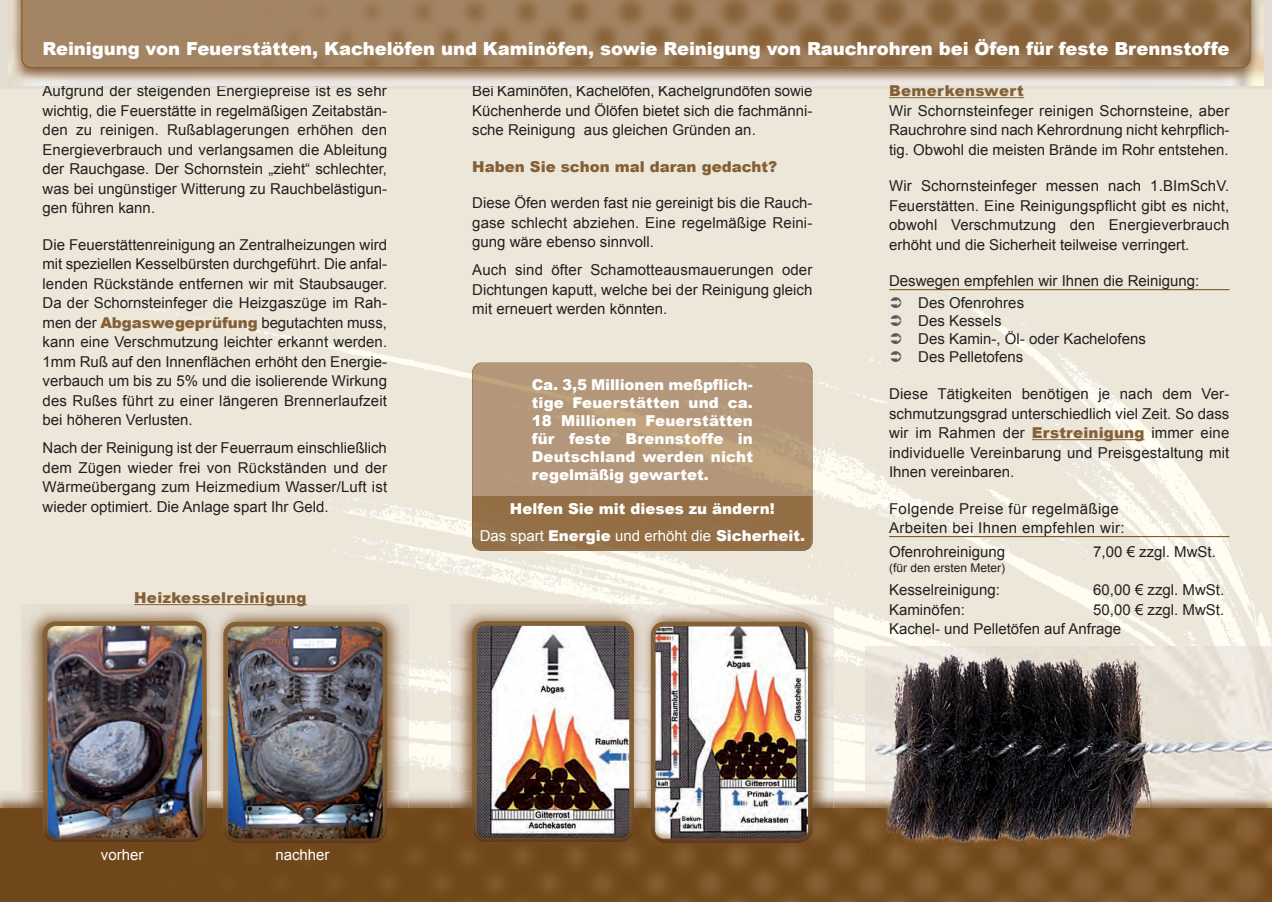
<style>
.page{position:relative;width:1272px;height:902px;background:#fff}
.page>*{position:absolute;margin:0;border:0;box-sizing:border-box;transform-origin:0 0}
.t1{font:900 18px "Arial";letter-spacing:-.005em;color:#fff}
.t2{font:15px/19.5px "Arial";color:#231f20;text-align:justify}
.t3{font:900 15px/18px "Arial";color:#fff;text-align:center}
.t4{font:15px/19.5px "Arial";letter-spacing:.025em;color:#231f20}
.t5{font:900 15px "Arial";color:#856036}
.t6{font:900 15px "Arial";letter-spacing:.025em;color:#856036}
.t7{font:15px "Arial";color:#fff}
.t8{font:12px "Arial";color:#231f20}
.s1{font-weight:900;color:#856036}
.s2{font-weight:400}
</style>
<div class="page">
<img style="left:0;top:88px;width:1271px;height:720px">
<img style="left:9px;top:0;width:1254px;height:85px">
<img style="left:23px;top:0;width:1226px;height:67px">
<img style="left:451px;top:604px;width:382px;height:187px">
<img style="left:472px;top:621px;width:162px;height:170px">
<img style="left:638px;top:604px;width:8px;height:187px">
<img style="left:650px;top:621px;width:162px;height:170px">
<img style="left:21px;top:603px;width:387px;height:205px">
<img style="left:43px;top:620px;width:164px;height:171px">
<img style="left:210px;top:605px;width:10px;height:186px">
<img style="left:223px;top:621px;width:164px;height:170px">
<img style="left:451px;top:791px;width:382px;height:17px">
<img style="left:472px;top:791px;width:162px;height:17px">
<img style="left:650px;top:791px;width:162px;height:17px">
<img style="left:43px;top:791px;width:164px;height:17px">
<img style="left:210px;top:791px;width:198px;height:17px">
<img style="left:223px;top:791px;width:164px;height:17px">
<img style="left:0;top:808px;width:1271px;height:93px">
<hr style="left:134px;top:604px;width:173px;height:1px;background:#856036">
<div style="left:473px;top:363px;width:338px;height:9px;background:#b4967a"></div>
<div style="left:472px;top:362px;width:340px;height:188px;border:2px solid #856036;border-radius:9px"></div>
<svg style="left:472px;top:541px;width:340px;height:9px;background:#95724a"></svg>
<img style="left:865px;top:647px;width:406px;height:207px">
<hr style="left:889px;top:97px;width:135px;height:1px;background:#856036">
<hr style="left:889px;top:289px;width:340px;height:1px;background:#70471a">
<hr style="left:1031px;top:439px;width:113px;height:1px;background:#856036">
<hr style="left:889px;top:536px;width:340px;height:1px;background:#70471a">
<svg style="left:890px;top:297px;width:11px;height:11px"></svg>
<svg style="left:890px;top:315px;width:11px;height:11px"></svg>
<svg style="left:890px;top:333px;width:11px;height:11px"></svg>
<svg style="left:890px;top:351px;width:11px;height:11px"></svg>
<p class="t1" style="left:43px;top:36px;width:1188px">Reinigung von Feuerstätten, Kachelöfen und Kaminöfen, sowie Reinigung von Rauchrohren bei Öfen für feste Brennstoffe</p>
<p class="t2" style="left:43px;top:81px;width:346px">Aufgrund der steigenden Energiepreise ist es sehr wichtig, die Feuerstätte in regelmäßigen Zeitabstän&shy;den zu reinigen. Rußablagerungen erhöhen den Energieverbrauch und verlangsamen die Ableitung der Rauchgase. Der Schornstein „zieht“ schlechter, was bei ungünstiger Witterung zu Rauchbelästigun&shy;gen führen kann.</p>
<p class="t2" style="left:43px;top:235px;width:346px">Die Feuerstättenreinigung an Zentralheizungen wird mit speziellen Kesselbürsten durchgeführt. Die anfal&shy;lenden Rückstände entfernen wir mit Staubsauger.<br>Da der Schornsteinfeger die Heizgaszüge im Rah&shy;men der <span class="s1">Abgaswegeprüfung</span> begutachten muss, kann eine Verschmutzung leichter erkannt werden.<br>1mm Ruß auf den Innenflächen erhöht den Energie&shy;verbauch um bis zu 5% und die isolierende Wirkung des Rußes führt zu einer längeren Brennerlaufzeit bei höheren Verlusten.</p>
<p class="t2" style="left:43px;top:438px;width:346px">Nach der Reinigung ist der Feuerraum einschließlich dem Zügen wieder frei von Rückständen und der Wärmeübergang zum Heizmedium Wasser/Luft ist wieder optimiert. Die Anlage spart Ihr Geld.</p>
<p class="t6" style="left:134px;top:586px;width:174px">Heizkesselreinigung</p>
<p class="t7" style="left:101px;top:846px;width:44px">vorher</p>
<p class="t7" style="left:275px;top:846px;width:56px">nachher</p>
<p class="t2" style="left:472px;top:81px;width:342px">Bei Kaminöfen, Kachelöfen, Kachelgrundöfen sowie Küchenherde und Ölöfen bietet sich die fachmänni&shy;sche Reinigung aus gleichen Gründen an.</p>
<p class="t5" style="left:472px;top:155px;width:306px">Haben Sie schon mal daran gedacht?</p>
<p class="t2" style="left:472px;top:193px;width:342px">Diese Öfen werden fast nie gereinigt bis die Rauch&shy;gase schlecht abziehen. Eine regelmäßige Reini&shy;gung wäre ebenso sinnvoll.</p>
<p class="t2" style="left:472px;top:260px;width:342px">Auch sind öfter Schamotteausmauerungen oder Dichtungen kaputt, welche bei der Reinigung gleich mit erneuert werden könnten.</p>
<p class="t3" style="left:531px;top:375px;width:223px;text-align:justify">Ca. 3,5 Millionen meßpflich&shy;tige Feuerstätten und ca.<br>18 Millionen Feuerstätten für feste Brennstoffe in Deutschland werden nicht regelmäßig gewartet.</p>
<p class="t3" style="left:479px;top:495px;width:327px;line-height:26.5px">Helfen Sie mit dieses zu ändern!<br><span class="s2">Das spart</span> Energie <span class="s2">und erhöht die</span> Sicherheit.</p>
<p class="t2" style="left:889px;top:81px;width:342px;text-align:left"><span class="s1">Bemerkenswert<br></span>Wir Schornsteinfeger reinigen Schornsteine, aber Rauchrohre sind nach Kehrordnung nicht kehrpflich&shy;tig. Obwohl die meisten Brände im Rohr entstehen.</p>
<p class="t2" style="left:889px;top:176px;width:342px">Wir Schornsteinfeger messen nach 1.BImSchV.<br>Feuerstätten. Eine Reinigungspflicht gibt es nicht, obwohl Verschmutzung den Energieverbrauch erhöht und die Sicherheit teilweise verringert.</p>
<p class="t2" style="left:918px;top:270px;width:283px;line-height:22.2px;text-indent:-29px">Deswegen empfehlen wir Ihnen die Reinigung:<br>Des Ofenrohres</p>
<p class="t2" style="left:918px;top:312px;width:229px;line-height:18px;text-align:left">Des Kessels<br>Des Kamin-, Öl- oder Kachelofens<br>Des Pelletofens</p>
<p class="t2" style="left:889px;top:384px;width:342px">Diese Tätigkeiten benötigen je nach dem Ver&shy;schmutzungsgrad unterschiedlich viel Zeit. So dass wir im Rahmen der <span class="s1">Erstreinigung</span> immer eine individuelle Vereinbarung und Preisgestaltung mit Ihnen vereinbaren.</p>
<p class="t4" style="left:889px;top:498px;width:237px">Folgende Preise für regelmäßige<br>Arbeiten bei Ihnen empfehlen wir:</p>
<p class="t2" style="left:889px;top:542px;width:117px">Ofenrohreinigung</p>
<p class="t2" style="left:1093px;top:542px;width:124px">7,00 € zzgl. MwSt.</p>
<p class="t8" style="left:889px;top:560px;width:118px">(für den ersten Meter)</p>
<p class="t2" style="left:889px;top:580px;width:112px">Kesselreinigung:</p>
<p class="t2" style="left:1093px;top:580px;width:132px">60,00 € zzgl. MwSt.</p>
<p class="t2" style="left:889px;top:600px;width:77px">Kaminöfen:</p>
<p class="t2" style="left:889px;top:600px;width:336px;text-indent:204px">50,00 € zzgl. MwSt.<br>Kachel- und Pelletöfen auf Anfrage</p>
</div>
